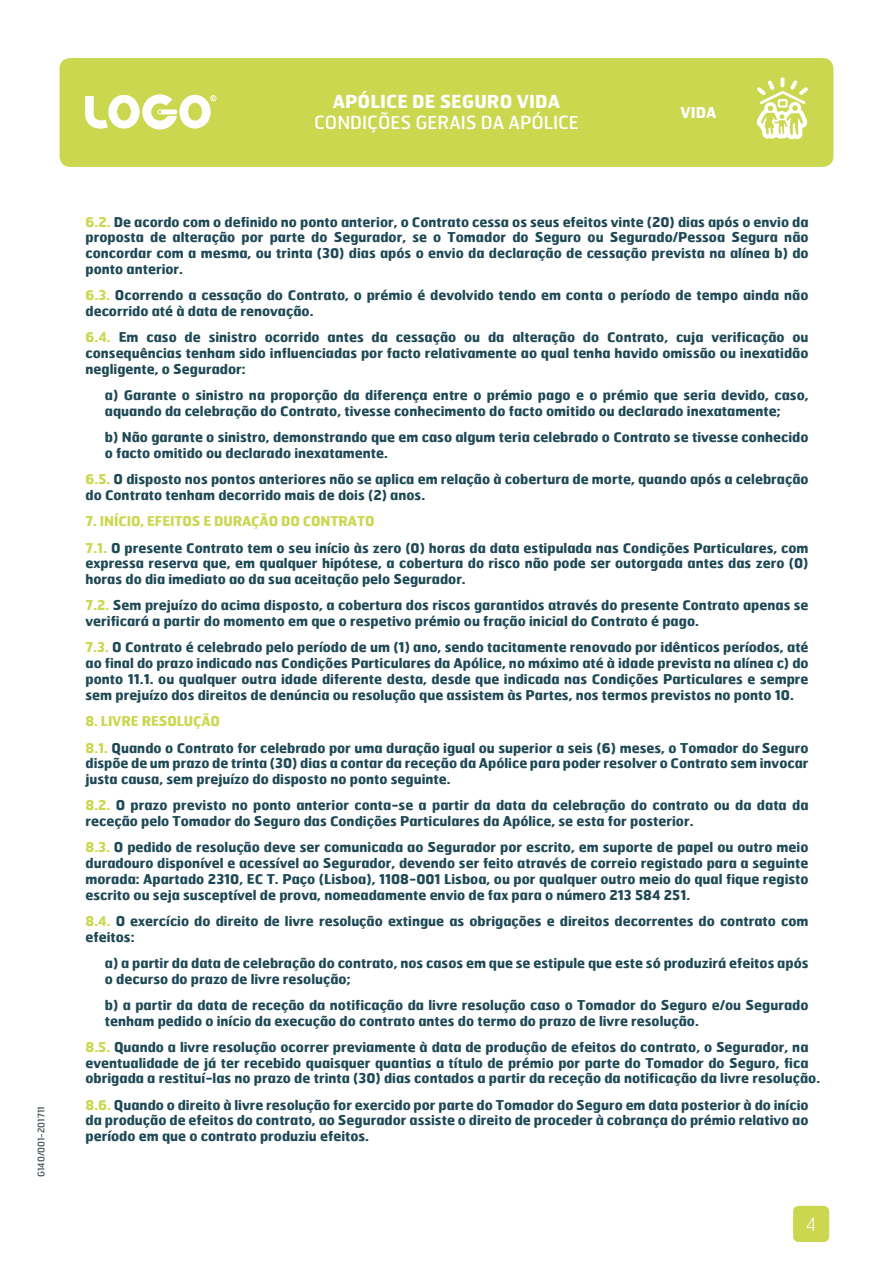
<style>
.page{position:relative;width:893px;height:1263px;background:#fff}
.page>*{position:absolute;margin:0;border:0;box-sizing:border-box;transform-origin:0 0}
.t1{font:100 18.75px "Hermes";color:#fff}
.t2{font:18px "Hermes";color:#fff}
.t3{font:700 18px "Hermes FB";color:#fff}
.t4{font:700 15px "Hermes";color:#fff}
.t5{font:700 13.5px/15.8px "Hermes";color:#1e4955}
.t6{font:9px "Hermes";color:#3c4951}
.s1{color:#cbd74f}
</style>
<div class="page">
<div style="left:793px;top:1206px;width:36px;height:36px;background:#cbd74f;border-radius:5px"></div>
<div style="left:60px;top:58px;width:773px;height:109px;background:#cbd74f;border-radius:11px"></div>
<svg style="left:85px;top:94px;width:131px;height:36px"></svg>
<svg style="left:757px;top:80px;width:51px;height:59px"></svg>
<p class="t6" style="left:36px;top:1177px;width:73px;rotate:-90deg">G140/001-201711</p>
<h2 class="t3" style="left:333px;top:90px;width:229px">APÓLICE DE SEGURO VIDA</h2>
<h2 class="t2" style="left:314px;top:111px;width:266px">CONDIÇÕES GERAIS DA APÓLICE</h2>
<p class="t4" style="left:680px;top:103px;width:38px">VIDA</p>
<p class="t5" style="left:86px;top:213px;width:725px;text-align:justify"><span class="s1">6.2.</span> De acordo com o definido no ponto anterior, o Contrato cessa os seus efeitos vinte (20) dias após o envio da proposta de alteração por parte do Segurador, se o Tomador do Seguro ou Segurado/Pessoa Segura não concordar com a mesma, ou trinta (30) dias após o envio da declaração de cessação prevista na alínea b) do ponto anterior.</p>
<p class="t5" style="left:86px;top:287px;width:725px"><span class="s1">6.3.</span> Ocorrendo a cessação do Contrato, o prémio é devolvido tendo em conta o período de tempo ainda não decorrido até à data de renovação.</p>
<p class="t5" style="left:86px;top:329px;width:725px;text-align:justify"><span class="s1">6.4.</span> Em caso de sinistro ocorrido antes da cessação ou da alteração do Contrato, cuja verificação ou consequências tenham sido influenciadas por facto relativamente ao qual tenha havido omissão ou inexatidão negligente, o Segurador:</p>
<p class="t5" style="left:105px;top:387px;width:705px">a) Garante o sinistro na proporção da diferença entre o prémio pago e o prémio que seria devido, caso, aquando da celebração do Contrato, tivesse conhecimento do facto omitido ou declarado inexatamente;</p>
<p class="t5" style="left:105px;top:429px;width:705px">b) Não garante o sinistro, demonstrando que em caso algum teria celebrado o Contrato se tivesse conhecido o facto omitido ou declarado inexatamente.</p>
<p class="t5" style="left:86px;top:471px;width:725px"><span class="s1">6.5.</span> O disposto nos pontos anteriores não se aplica em relação à cobertura de morte, quando após a celebração do Contrato tenham decorrido mais de dois (2) anos.</p>
<p class="t5" style="left:86px;top:508px;width:724px;line-height:26.2px"><span class="s1">7. INÍCIO, EFEITOS E DURAÇÃO DO CONTRATO<br>7.1.</span> O presente Contrato tem o seu início às zero (0) horas da data estipulada nas Condições Particulares, com</p>
<p class="t5" style="left:86px;top:555px;width:725px">expressa reserva que, em qualquer hipótese, a cobertura do risco não pode ser outorgada antes das zero (0) horas do dia imediato ao da sua aceitação pelo Segurador.</p>
<p class="t5" style="left:86px;top:597px;width:724px"><span class="s1">7.2.</span> Sem prejuízo do acima disposto, a cobertura dos riscos garantidos através do presente Contrato apenas se verificará a partir do momento em que o respetivo prémio ou fração inicial do Contrato é pago.</p>
<p class="t5" style="left:86px;top:639px;width:725px;text-align:justify"><span class="s1">7.3.</span> O Contrato é celebrado pelo período de um (1) ano, sendo tacitamente renovado por idênticos períodos, até ao final do prazo indicado nas Condições Particulares da Apólice, no máximo até à idade prevista na alínea c) do ponto 11.1. ou qualquer outra idade diferente desta, desde que indicada nas Condições Particulares e sempre sem prejuízo dos direitos de denúncia ou resolução que assistem às Partes, nos termos previstos no ponto 10.</p>
<p class="t5" style="left:86px;top:708px;width:724px;line-height:26.2px"><span class="s1">8. LIVRE RESOLUÇÃO<br>8.1.</span> Quando o Contrato for celebrado por uma duração igual ou superior a seis (6) meses, o Tomador do Seguro</p>
<p class="t5" style="left:86px;top:755px;width:725px">dispõe de um prazo de trinta (30) dias a contar da receção da Apólice para poder resolver o Contrato sem invocar justa causa, sem prejuízo do disposto no ponto seguinte.</p>
<p class="t5" style="left:86px;top:797px;width:724px"><span class="s1">8.2.</span> O prazo previsto no ponto anterior conta-se a partir da data da celebração do contrato ou da data da receção pelo Tomador do Seguro das Condições Particulares da Apólice, se esta for posterior.</p>
<p class="t5" style="left:86px;top:839px;width:725px;text-align:justify"><span class="s1">8.3.</span> O pedido de resolução deve ser comunicada ao Segurador por escrito, em suporte de papel ou outro meio duradouro disponível e acessível ao Segurador, devendo ser feito através de correio registado para a seguinte morada: Apartado 2310, EC T. Paço (Lisboa), 1108-001 Lisboa, ou por qualquer outro meio do qual fique registo escrito ou seja susceptível de prova, nomeadamente envio de fax para o número 213 584 251.</p>
<p class="t5" style="left:86px;top:912px;width:725px"><span class="s1">8.4.</span> O exercício do direito de livre resolução extingue as obrigações e direitos decorrentes do contrato com efeitos:</p>
<p class="t5" style="left:105px;top:954px;width:705px">a) a partir da data de celebração do contrato, nos casos em que se estipule que este só produzirá efeitos após o decurso do prazo de livre resolução;</p>
<p class="t5" style="left:105px;top:996px;width:705px">b) a partir da data de receção da notificação da livre resolução caso o Tomador do Seguro e/ou Segurado tenham pedido o início da execução do contrato antes do termo do prazo de livre resolução.</p>
<p class="t5" style="left:86px;top:1038px;width:736px"><span class="s1">8.5.</span> Quando a livre resolução ocorrer previamente à data de produção de efeitos do contrato, o Segurador, na eventualidade de já ter recebido quaisquer quantias a título de prémio por parte do Tomador do Seguro, fica obrigada a restituí-las no prazo de trinta (30) dias contados a partir da receção da notificação da livre resolução.</p>
<p class="t5" style="left:86px;top:1096px;width:725px;text-align:justify"><span class="s1">8.6.</span> Quando o direito à livre resolução for exercido por parte do Tomador do Seguro em data posterior à do início da produção de efeitos do contrato, ao Segurador assiste o direito de proceder à cobrança do prémio relativo ao período em que o contrato produziu efeitos.</p>
<h1 class="t1" style="left:806px;top:1212px;width:12px">4</h1>
</div>
